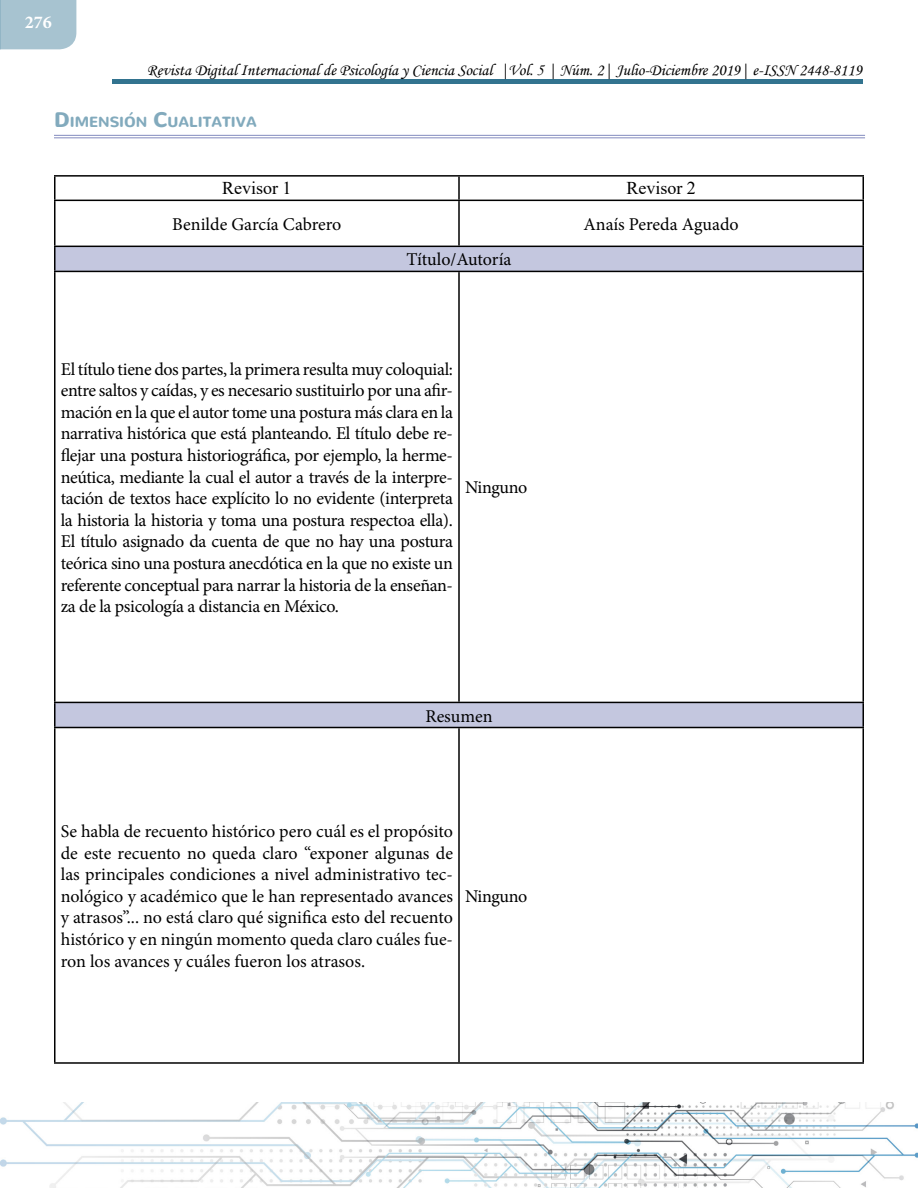
<style>
.page{position:relative;width:918px;height:1188px;background:#fff}
.page>*{position:absolute;margin:0;border:0;box-sizing:border-box;transform-origin:0 0}
.t1{font:18px/21.6px "Minion Pro";letter-spacing:-.01em;color:#000;text-align:justify}
.t2{font:18px "Times New Roman";color:#000}
.t3{font:700 18px "Minion Pro";color:#fff}
.t4{font:16.5px "Monotype Corsiva";color:#000}
.Dimension_cualitativ{font:900 14.7px "Nunito";color:#82aabd}
.s1{font-size:21px}
</style>
<div class="page">
<img style="left:0;top:1103px;width:918px;height:85px">
<div style="left:112px;top:79px;width:750px;height:5px;background:#32738f"></div>
<div style="left:0;top:0;width:76px;height:49px;background:#a7c3d0"></div>
<hr style="left:54px;top:135px;width:811px;height:1px;background:#838bbe">
<hr style="left:54px;top:138px;width:811px;height:1px;background:#838bbe">
<svg style="left:56px;top:247px;width:806px;height:480px"></svg>
<hr style="left:54px;top:175px;width:405px;height:2px;background:#000">
<hr style="left:54px;top:177px;width:2px;height:23px;background:#000">
<hr style="left:459px;top:175px;width:405px;height:2px;background:#000">
<hr style="left:458px;top:177px;width:2px;height:23px;background:#000">
<hr style="left:862px;top:177px;width:2px;height:23px;background:#000">
<hr style="left:54px;top:200px;width:405px;height:1px;background:#000">
<hr style="left:54px;top:201px;width:2px;height:45px;background:#000">
<hr style="left:459px;top:200px;width:405px;height:1px;background:#000">
<hr style="left:458px;top:201px;width:2px;height:45px;background:#000">
<hr style="left:862px;top:201px;width:2px;height:45px;background:#000">
<hr style="left:54px;top:246px;width:405px;height:1px;background:#000">
<hr style="left:54px;top:247px;width:2px;height:24px;background:#000">
<hr style="left:459px;top:246px;width:405px;height:1px;background:#000">
<hr style="left:862px;top:247px;width:2px;height:24px;background:#000">
<hr style="left:54px;top:271px;width:405px;height:1px;background:#000">
<hr style="left:54px;top:272px;width:2px;height:430px;background:#000">
<hr style="left:459px;top:271px;width:405px;height:1px;background:#000">
<hr style="left:458px;top:272px;width:2px;height:430px;background:#000">
<hr style="left:862px;top:272px;width:2px;height:430px;background:#000">
<hr style="left:54px;top:702px;width:405px;height:1px;background:#000">
<hr style="left:54px;top:703px;width:2px;height:24px;background:#000">
<hr style="left:459px;top:702px;width:405px;height:1px;background:#000">
<hr style="left:862px;top:703px;width:2px;height:24px;background:#000">
<hr style="left:54px;top:727px;width:405px;height:1px;background:#000">
<hr style="left:54px;top:728px;width:2px;height:334px;background:#000">
<hr style="left:459px;top:727px;width:405px;height:1px;background:#000">
<hr style="left:458px;top:728px;width:2px;height:334px;background:#000">
<hr style="left:862px;top:728px;width:2px;height:334px;background:#000">
<hr style="left:54px;top:1062px;width:405px;height:2px;background:#000">
<hr style="left:459px;top:1062px;width:405px;height:2px;background:#000">
<p class="t3" style="left:25px;top:10px;width:28px">276</p>
<p class="t4" style="left:147px;top:60px;width:717px">Revista Digital Internacional de Psicología y Ciencia Social |Vol. 5 | Núm. 2| Julio-Diciembre 2019| e-ISSN 2448-8119</p>
<p class="Dimension_cualitativ" style="left:54px;top:108px;width:204px"><span class="s1">D</span>IMENSIÓN <span class="s1">C</span>UALITATIVA</p>
<p class="t2" style="left:222px;top:176px;width:71px">Revisor 1</p>
<p class="t2" style="left:626px;top:176px;width:71px">Revisor 2</p>
<p class="t1" style="left:172px;top:213px;width:171px">Benilde García Cabrero</p>
<p class="t1" style="left:584px;top:213px;width:157px">Anaís Pereda Aguado</p>
<p class="t1" style="left:406px;top:249px;width:107px">Título/Autoría</p>
<p class="t1" style="left:61px;top:358px;width:394px">El título tiene dos partes, la primera resulta muy coloquial: entre saltos y caídas, y es necesario sustituirlo por una afir&shy;mación en la que el autor tome una postura más clara en la narrativa histórica que está planteando. El título debe re&shy;flejar una postura historiográfica, por ejemplo, la herme&shy;neútica, mediante la cual el autor a través de la interpre&shy;tación de textos hace explícito lo no evidente (interpreta la historia la historia y toma una postura respectoa ella).<br>El título asignado da cuenta de que no hay una postura teórica sino una postura anecdótica en la que no existe un referente conceptual para narrar la historia de la enseñan&shy;za de la psicología a distancia en México.</p>
<p class="t1" style="left:465px;top:477px;width:64px">Ninguno</p>
<p class="t1" style="left:425px;top:705px;width:69px">Resumen</p>
<p class="t1" style="left:61px;top:821px;width:394px">Se habla de recuento histórico pero cuál es el propósito de este recuento no queda claro “exponer algunas de las principales condiciones a nivel administrativo tec&shy;nológico y académico que le han representado avances y atrasos”... no está claro qué significa esto del recuento histórico y en ningún momento queda claro cuáles fue&shy;ron los avances y cuáles fueron los atrasos.</p>
<p class="t1" style="left:465px;top:885px;width:64px">Ninguno</p>
</div>
